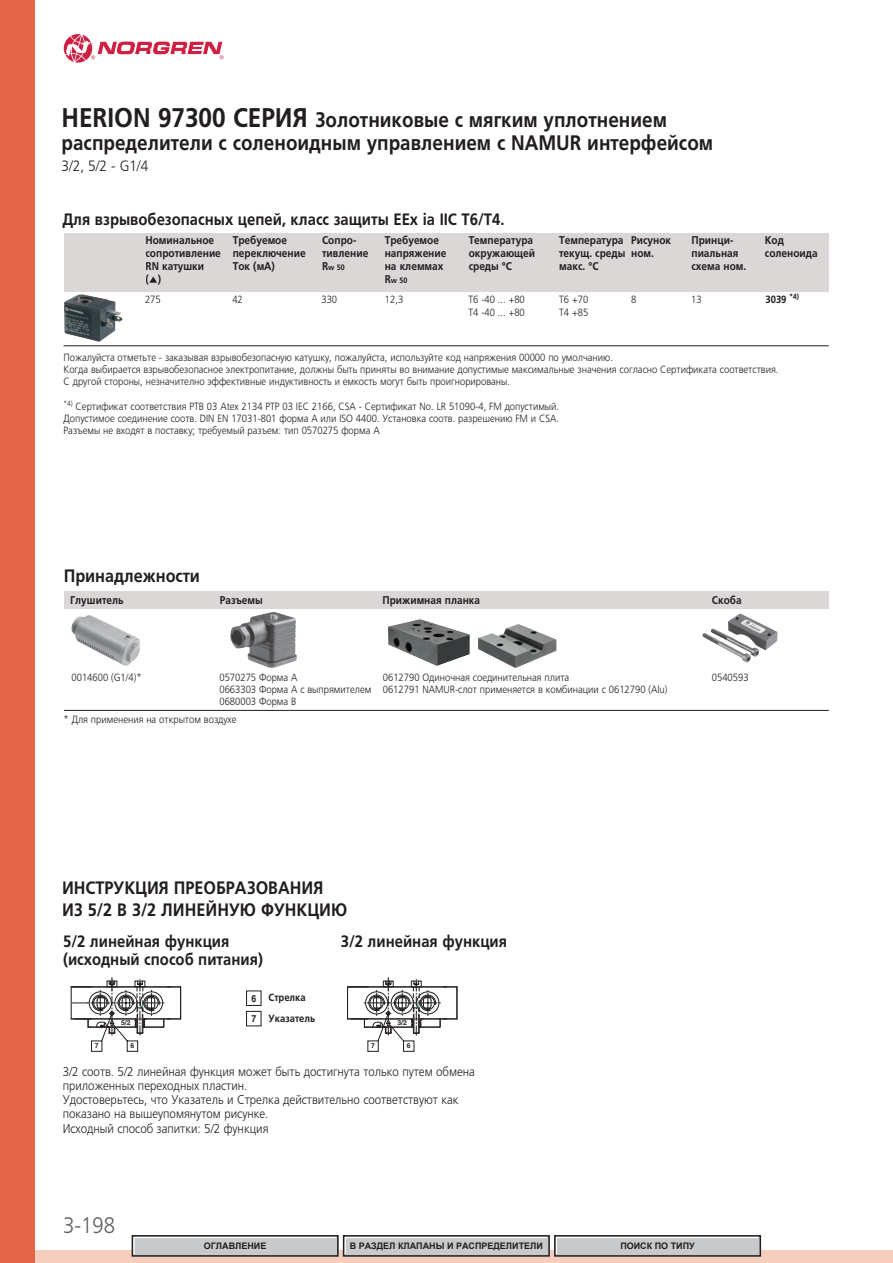
<style>
.page{position:relative;width:893px;height:1263px;background:#fff}
.page>*{position:absolute;margin:0;border:0;box-sizing:border-box;transform-origin:0 0}
.t1{font:300 22.5px "Frutiger LTCYR";color:#635d5d;scale:.9 1}
.t2{font:700 21px/23.2px "Frutiger LTCYR";color:#221e1f;scale:.9 1}
.t3{font:700 18px/22.2px "Frutiger LTCYR";color:#221e1f;scale:.9 1}
.t4{font:700 16.5px/18px "Frutiger LTCYR";color:#221e1f;scale:.9 1}
.t5{font:300 15px "Frutiger LTCYR";color:#221e1f;scale:.9 1}
.t6{font:300 12.75px/14.2px "Frutiger LTCYR";color:#221e1f;scale:.9 1}
.t7{font:700 11.25px/12.8px "Frutiger LTCYR";color:#221e1f;scale:.9 1}
.t8{font:300 10.5px/12px "Frutiger LTCYR";color:#221e1f;scale:.9 1}
.t9{font:700 10.5px/21.6px "Frutiger LTCYR";color:#221e1f;scale:.9 1}
.t10{font:700 9.75px "Norgren";color:#221e1f;scale:.9 1}
.t11{font:700 9px "Arial";color:#231f20}
.t12{font:700 7.8px "Frutiger LTCYR";color:#221e1f;scale:.9 1}
.t13{font:700 6.75px "Helvetica";color:#231f20}
.s1{font-size:27px}
.s2{font-size:11.25px}
.s3{font-family:"Norgren";font-size:9.75px}
</style>
<div class="page">
<div style="left:0;top:1250px;width:892px;height:13px;background:#f7cdbc"></div>
<div style="left:0;top:0;width:34px;height:1263px;background:#e4664a"></div>
<svg style="left:64px;top:34px;width:160px;height:29px"></svg>
<img style="left:71px;top:615px;width:69px;height:51px">
<img style="left:230px;top:612px;width:67px;height:56px">
<img style="left:388px;top:619px;width:82px;height:47px">
<img style="left:478px;top:624px;width:78px;height:44px">
<img style="left:702px;top:633px;width:49px;height:30px">
<hr style="left:64px;top:346px;width:765px;height:1px;background:#221e1f">
<img style="left:64px;top:294px;width:58px;height:48px">
<div style="left:64px;top:591px;width:765px;height:18px;background:#dad7d6"></div>
<hr style="left:64px;top:710px;width:765px;height:1px;background:#221e1f">
<hr style="left:457px;top:987px;width:1px;height:32px;background:#221e1f">
<svg style="left:347px;top:978px;width:110px;height:74px"></svg>
<svg style="left:71px;top:978px;width:110px;height:74px"></svg>
<div style="left:246px;top:1011px;width:15px;height:15px;border:1px solid #221e1f"></div>
<div style="left:246px;top:991px;width:15px;height:15px;border:1px solid #221e1f"></div>
<div style="left:64px;top:233px;width:81px;height:21px;background:#dad7d6"></div>
<div style="left:145px;top:233px;width:88px;height:58px;background:#dad7d6"></div>
<svg style="left:149px;top:276px;width:8px;height:7px"></svg>
<div style="left:233px;top:233px;width:89px;height:58px;background:#dad7d6"></div>
<div style="left:322px;top:233px;width:63px;height:58px;background:#dad7d6"></div>
<div style="left:385px;top:233px;width:84px;height:58px;background:#dad7d6"></div>
<div style="left:469px;top:233px;width:90px;height:58px;background:#dad7d6"></div>
<div style="left:559px;top:233px;width:72px;height:58px;background:#dad7d6"></div>
<div style="left:631px;top:233px;width:60px;height:58px;background:#dad7d6"></div>
<div style="left:691px;top:233px;width:74px;height:58px;background:#dad7d6"></div>
<div style="left:765px;top:233px;width:64px;height:58px;background:#dad7d6"></div>
<div style="left:64px;top:254px;width:81px;height:37px;background:#dad7d6"></div>
<div style="left:135px;top:1238px;width:201px;height:16px;background:#c7c9cb"></div>
<div style="left:132px;top:1235px;width:207px;height:22px;border:2px solid #231f20"></div>
<div style="left:557px;top:1238px;width:201px;height:16px;background:#c7c9cb"></div>
<div style="left:554px;top:1235px;width:207px;height:22px;border:2px solid #231f20"></div>
<div style="left:346px;top:1238px;width:201px;height:16px;background:#c7c9cb"></div>
<div style="left:343px;top:1235px;width:207px;height:22px;border:2px solid #231f20"></div>
<h2 class="t2" style="left:62px;top:108px;width:725px"><span class="s1">HERION 97300 СЕРИЯ</span> Золотниковые с мягким уплотнением распределители с соленоидным управлением с NAMUR интерфейсом</h2>
<h3 class="t5" style="left:62px;top:160px;width:98px">3/2, 5/2 - G1/4</h3>
<h3 class="t4" style="left:62px;top:210px;width:492px">Для взрывобезопасных цепей, класс защиты EEx ia IIC T6/T4.</h3>
<p class="t7" style="left:145px;top:234px;width:85px">Номинальное сопротивление<br>RN катушки<br>( )</p>
<p class="t7" style="left:233px;top:234px;width:82px">Требуемое переключение<br>Ток (мА)</p>
<p class="t7" style="left:322px;top:234px;width:53px">Сопро&shy;тивление</p>
<p class="t12" style="left:322px;top:263px;width:27px"><span class="s2">R</span>w 50</p>
<p class="t7" style="left:385px;top:234px;width:70px">Требуемое напряжение на клеммах</p>
<p class="t12" style="left:385px;top:275px;width:27px"><span class="s2">R</span>w 50</p>
<p class="t7" style="left:469px;top:234px;width:75px">Температура окружающей среды °C</p>
<p class="t7" style="left:559px;top:234px;width:75px">Температура текущ. среды макс. °C</p>
<p class="t7" style="left:631px;top:234px;width:46px">Рисунок ном.</p>
<p class="t7" style="left:691px;top:234px;width:63px">Принци&shy;пиальная схема ном.</p>
<p class="t7" style="left:765px;top:234px;width:60px">Код соленоида</p>
<p class="t8" style="left:145px;top:294px;width:19px">275</p>
<p class="t8" style="left:232px;top:294px;width:13px">42</p>
<p class="t8" style="left:321px;top:294px;width:19px">330</p>
<p class="t8" style="left:385px;top:294px;width:22px">12,3</p>
<p class="t8" style="left:468px;top:294px;width:64px">T6 -40 ... +80</p>
<p class="t8" style="left:559px;top:294px;width:34px">T6 +70</p>
<p class="t8" style="left:631px;top:294px;width:7px">8</p>
<p class="t8" style="left:691px;top:294px;width:13px">13</p>
<p class="t9" style="left:765px;top:288px;width:39px">3039 <sup>*4)</sup></p>
<p class="t8" style="left:468px;top:307px;width:64px">T4 -40 ... +80</p>
<p class="t8" style="left:559px;top:307px;width:34px">T4 +85</p>
<p class="t8" style="left:64px;top:351px;width:796px">Пожалуйста отметьте - заказывая взрывобезопасную катушку, пожалуйста, используйте код напряжения 00000 по умолчанию.<br>Когда выбирается взрывобезопасное электропитание, должны быть приняты во внимание допустимые максимальные значения согласно Сертификата соответствия.<br>С другой стороны, незначително эффективные индуктивность и емкость могут быть проигнорированы.</p>
<p class="t8" style="left:64px;top:401px;width:552px;text-align:justify"><sup>*4)</sup> Сертификат соответствия PTB 03 Atex 2134 PTP 03 IEC 2166, CSA - Сертификат No. LR 51090-4, FM допустимый.<br>Допустимое соединение соотв. DIN EN 17031-801 форма A или ISO 4400. Установка соотв. разрешению FM и CSA.<br>Разъемы не входят в поставку; требуемый разъем: тип 0570275 форма A</p>
<h3 class="t3" style="left:64px;top:565px;width:153px">Принадлежности</h3>
<p class="t7" style="left:70px;top:593px;width:61px">Глушитель</p>
<p class="t7" style="left:220px;top:593px;width:49px">Разъемы</p>
<p class="t7" style="left:382px;top:593px;width:110px">Прижимная планка</p>
<p class="t7" style="left:712px;top:593px;width:35px">Скоба</p>
<p class="t8" style="left:72px;top:672px;width:79px">0014600 (G1/4)*</p>
<p class="t8" style="left:219px;top:672px;width:88px">0570275 Форма A</p>
<p class="t8" style="left:383px;top:672px;width:209px">0612790 Одиночная соединительная плита</p>
<p class="t8" style="left:712px;top:672px;width:42px">0540593</p>
<p class="t8" style="left:219px;top:684px;width:499px">0663303 Форма A с выпрямителем 0612791 NAMUR-слот применяется в комбинации с 0612790 (Alu)<br>0680003 Форма B</p>
<p class="t8" style="left:64px;top:713px;width:194px">* Для применения на открытом воздухе</p>
<h3 class="t3" style="left:62px;top:876px;width:318px">ИНСТРУКЦИЯ ПРЕОБРАЗОВАНИЯ<br>ИЗ 5/2 В 3/2 ЛИНЕЙНУЮ ФУНКЦИЮ</h3>
<h3 class="t4" style="left:63px;top:932px;width:223px">5/2 линейная функция (исходный способ питания)</h3>
<h3 class="t4" style="left:341px;top:932px;width:186px">3/2 линейная функция</h3>
<p class="t9" style="left:251px;top:986px;width:72px;text-indent:17px">Стрелка<br><span class="s3">7</span> Указатель</p>
<p class="t10" style="left:251px;top:992px;width:7px">6</p>
<p class="t13" style="left:121px;top:1020px;width:11px">5/2</p>
<p class="t13" style="left:397px;top:1020px;width:11px">3/2</p>
<p class="t13" style="left:95px;top:1044px;width:5px">7</p>
<p class="t13" style="left:130px;top:1044px;width:5px">6</p>
<p class="t13" style="left:371px;top:1044px;width:5px">7</p>
<p class="t13" style="left:407px;top:1044px;width:5px">6</p>
<p class="t6" style="left:63px;top:1065px;width:459px">3/2 соотв. 5/2 линейная функция может быть достигнута только путем обмена приложенных переходных пластин.<br>Удостоверьтесь, что Указатель и Стрелка действительно соответствуют как показано на вышеупомянутом рисунке.<br>Исходный способ запитки: 5/2 функция</p>
<h1 class="t1" style="left:63px;top:1215px;width:59px">3-198</h1>
<p class="t11" style="left:204px;top:1241px;width:64px">ОГЛАВЛЕНИЕ</p>
<p class="t11" style="left:350px;top:1241px;width:195px">В РАЗДЕЛ КЛАПАНЫ И РАСПРЕДЕЛИТЕЛИ</p>
<p class="t11" style="left:620px;top:1241px;width:76px">ПОИСК ПО ТИПУ</p>
</div>
